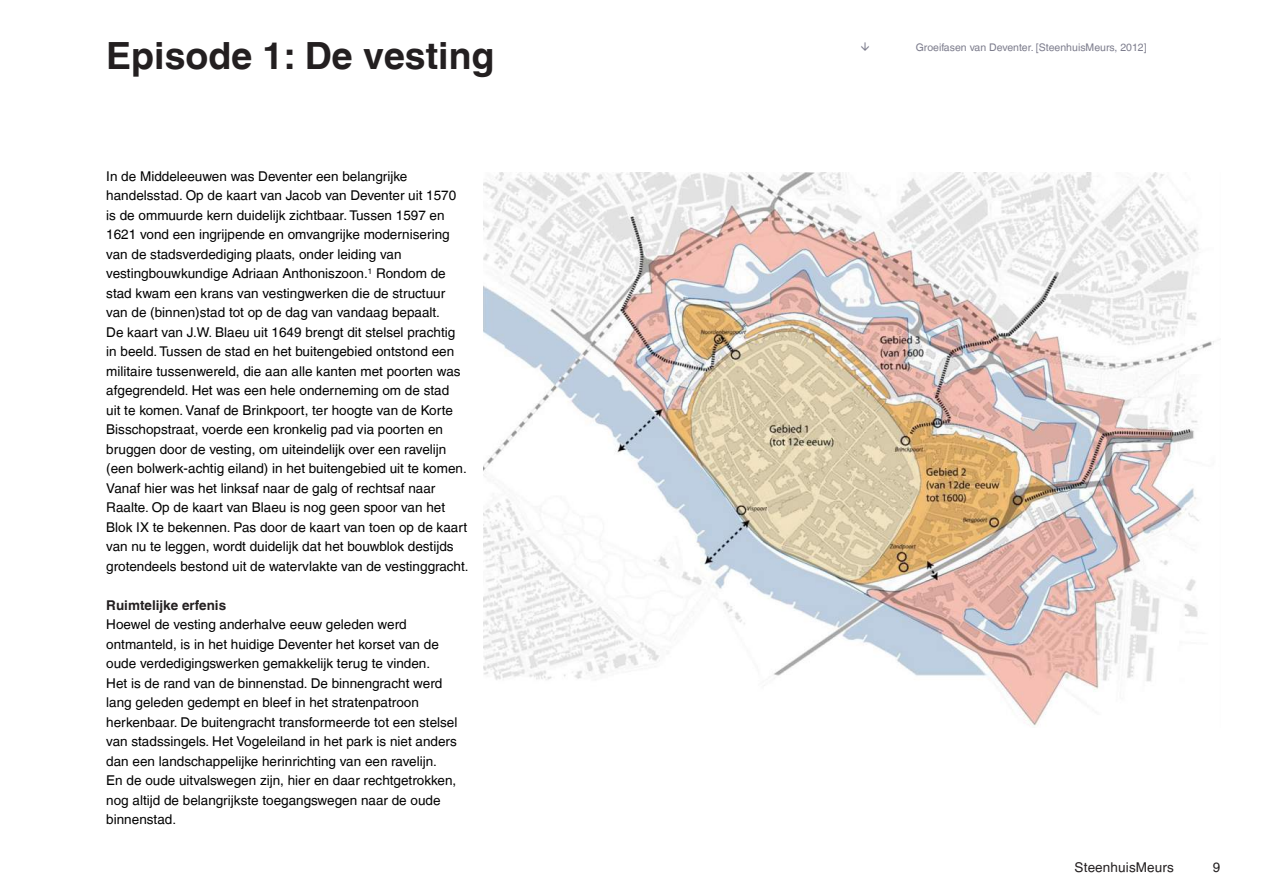
<style>
.page{position:relative;width:1263px;height:893px;background:#fff}
.page>*{position:absolute;margin:0;border:0;box-sizing:border-box;transform-origin:0 0}
.Kop{font:700 37.5px "Helvetica LT";color:#231f20}
.Platte_tekst{font:13.5px/19.5px "Helvetica LT";color:#000}
.Tussenkop{font:700 13.5px "Helvetica LT";color:#231f20}
.t1{font:13.5px "Helvetica LT";letter-spacing:.01em;color:#231f20}
.Onderschrift{font:10.5px "Helvetica LT";color:#7c7c8c}
</style>
<div class="page">
<img style="left:483px;top:172px;width:731px;height:555px">
<p class="Kop" style="left:106px;top:33px;width:390px">Episode 1: De vesting</p>
<p class="Platte_tekst" style="left:106px;top:166px;width:364px">In de Middeleeuwen was Deventer een belangrijke handelsstad. Op de kaart van Jacob van Deventer uit 1570 is de ommuurde kern duidelijk zichtbaar. Tussen 1597 en 1621 vond een ingrijpende en omvangrijke modernisering van de stadsverdediging plaats, onder leiding van vestingbouwkundige Adriaan Anthoniszoon.<sup>1</sup> Rondom de stad kwam een krans van vestingwerken die de structuur van de (binnen)stad tot op de dag van vandaag bepaalt.<br>De kaart van J.W. Blaeu uit 1649 brengt dit stelsel prachtig in beeld. Tussen de stad en het buitengebied ontstond een militaire tussenwereld, die aan alle kanten met poorten was afgegrendeld. Het was een hele onderneming om de stad<br>uit te komen. Vanaf de Brinkpoort, ter hoogte van de Korte Bisschopstraat, voerde een kronkelig pad via poorten en bruggen door de vesting, om uiteindelijk over een ravelijn (een bolwerk-achtig eiland) in het buitengebied uit te komen.<br>Vanaf hier was het linksaf naar de galg of rechtsaf naar Raalte. Op de kaart van Blaeu is nog geen spoor van het Blok IX te bekennen. Pas door de kaart van toen op de kaart van nu te leggen, wordt duidelijk dat het bouwblok destijds grotendeels bestond uit de watervlakte van de vestinggracht.</p>
<p class="Tussenkop" style="left:106px;top:597px;width:121px">Ruimtelijke erfenis</p>
<p class="Platte_tekst" style="left:106px;top:615px;width:353px">Hoewel de vesting anderhalve eeuw geleden werd ontmanteld, is in het huidige Deventer het korset van de oude verdedigingswerken gemakkelijk terug te vinden.<br>Het is de rand van de binnenstad. De binnengracht werd lang geleden gedempt en bleef in het stratenpatroon herkenbaar. De buitengracht transformeerde tot een stelsel van stadssingels. Het Vogeleiland in het park is niet anders dan een landschappelijke herinrichting van een ravelijn.<br>En de oude uitvalswegen zijn, hier en daar rechtgetrokken, nog altijd de belangrijkste toegangswegen naar de oude binnenstad.</p>
<p class="Onderschrift" style="left:916px;top:41px;width:232px">Groeifasen van Deventer. [SteenhuisMeurs, 2012]</p>
<p class="t1" style="left:1075px;top:859px;width:101px">SteenhuisMeurs</p>
<p class="t1" style="left:1213px;top:859px;width:9px">9</p>
</div>
